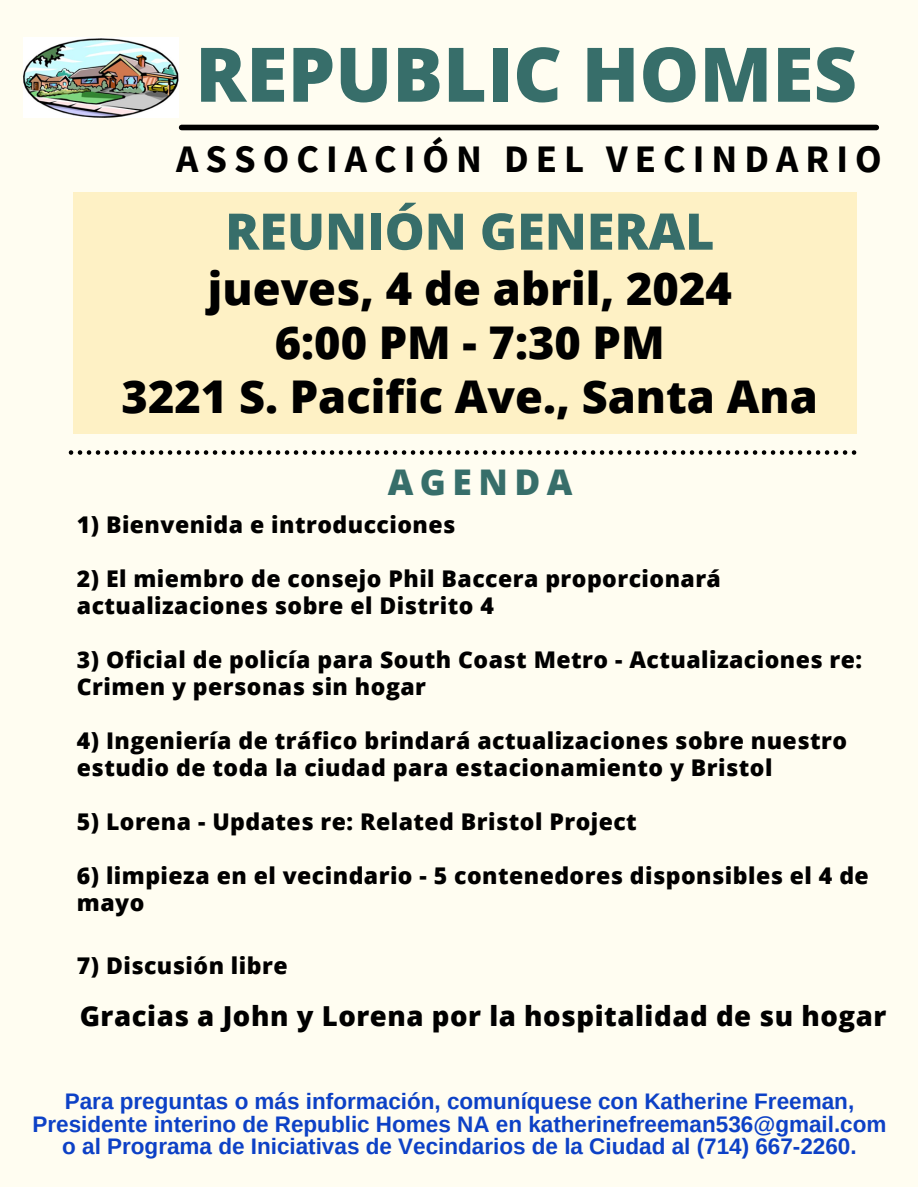
<style>
.page{position:relative;width:918px;height:1188px;background:#fff}
.page>*{position:absolute;margin:0;border:0;box-sizing:border-box;transform-origin:0 0}
.t1{font:800 75.3px "Open Sans";color:#376e6a}
.t2{font:800 50.4px "Open Sans";color:#376e6a}
.t3{font:800 45.15px/54px "Open Sans";color:#000;text-align:center}
.t4{font:700 38.85px "Source Sans Pro";letter-spacing:.18em;color:#000}
.t5{font:800 35.4px "Open Sans";letter-spacing:.18em;color:#376e6a}
.t6{font:800 27.6px "Open Sans";letter-spacing:.02em;color:#000}
.t7{font:800 23.1px/27px "Open Sans";letter-spacing:.02em;color:#000}
.t8{font:700 22.5px/22.5px "Arimo";color:#0d41c6;text-align:center}
</style>
<div class="page">
<div style="left:0;top:0;width:918px;height:1187px;background:#fffdf1"></div>
<svg style="left:69px;top:450px;width:787px;height:5px"></svg>
<div style="left:74px;top:192px;width:783px;height:242px;background:#fef1c5"></div>
<div style="left:182px;top:125px;width:694px;height:5px;background:#000"></div>
<img style="left:24px;top:38px;width:155px;height:80px">
<p class="t1" style="left:195px;top:21px;width:663px">REPUBLIC HOMES</p>
<h1 class="t4" style="left:176px;top:134px;width:707px">ASSOCIACIÓN DEL VECINDARIO</h1>
<p class="t2" style="left:225px;top:196px;width:491px">REUNIÓN GENERAL</p>
<p class="t3" style="left:122px;top:261px;width:698px">jueves, 4 de abril, 2024<br>6:00 PM - 7:30 PM<br>3221 S. Pacific Ave., Santa Ana</p>
<p class="t5" style="left:388px;top:457px;width:186px">AGENDA</p>
<h3 class="t7" style="left:77px;top:511px;width:380px">1) Bienvenida e introducciones</h3>
<h2 class="t7" style="left:77px;top:565px;width:646px">2) El miembro de consejo Phil Baccera proporcionará actualizaciones sobre el Distrito 4</h2>
<p class="t7" style="left:77px;top:646px;width:787px">3) Oficial de policía para South Coast Metro - Actualizaciones re:<br>Crimen y personas sin hogar</p>
<p class="t7" style="left:77px;top:727px;width:772px">4) Ingeniería de tráfico brindará actualizaciones sobre nuestro estudio de toda la ciudad para estacionamiento y Bristol</p>
<p class="t7" style="left:77px;top:808px;width:561px">5) Lorena - Updates re: Related Bristol Project</p>
<p class="t7" style="left:77px;top:862px;width:793px">6) limpieza en el vecindario - 5 contenedores disponsibles el 4 de mayo</p>
<p class="t7" style="left:77px;top:952px;width:212px">7) Discusión libre</p>
<p class="t6" style="left:80px;top:996px;width:808px">Gracias a John y Lorena por la hospitalidad de su hogar</p>
<p class="t8" style="left:33px;top:1090px;width:855px">Para preguntas o más información, comuníquese con Katherine Freeman,<br>Presidente interino de Republic Homes NA en katherinefreeman536@gmail.com o al Programa de Iniciativas de Vecindarios de la Ciudad al (714) 667-2260.</p>
</div>
